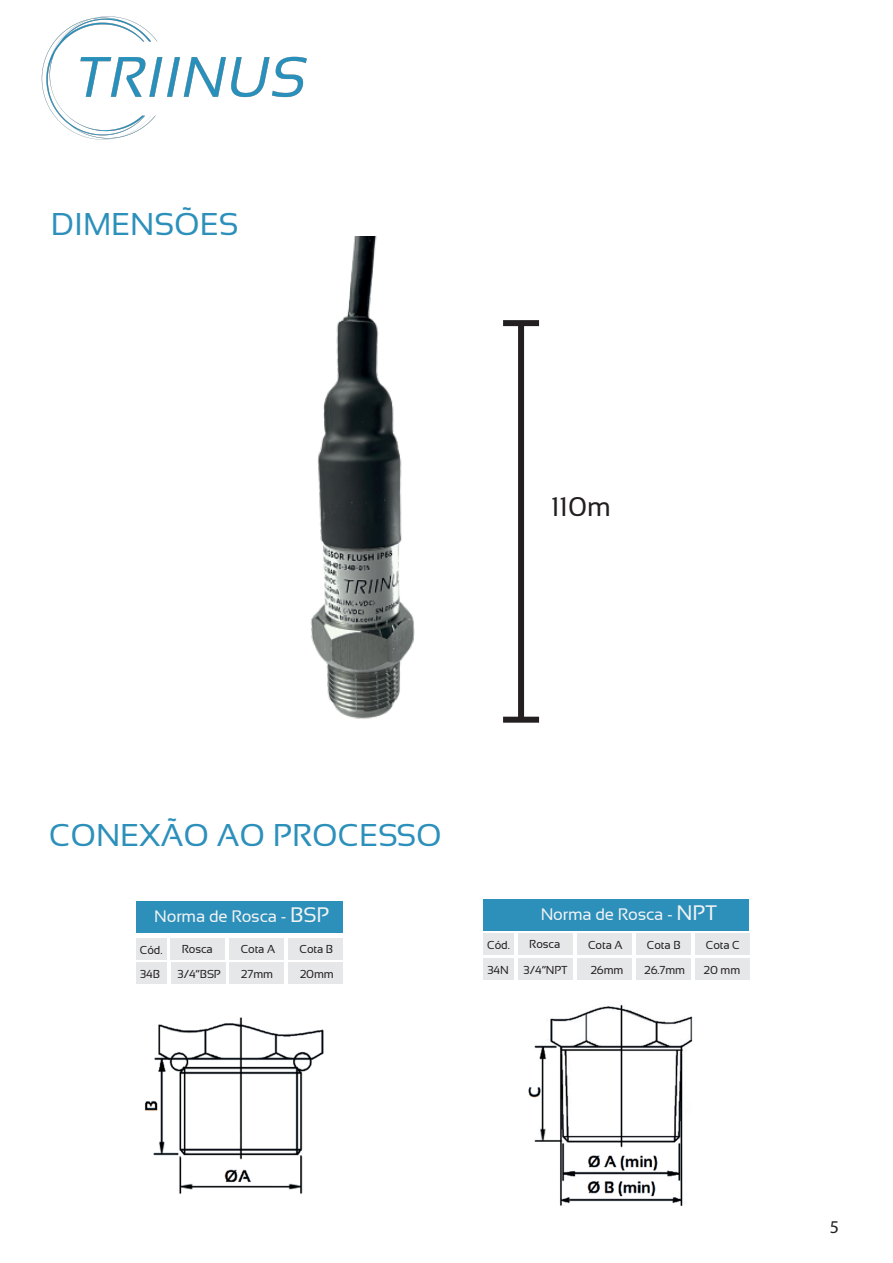
<style>
.page{position:relative;width:893px;height:1263px;background:#fff}
.page>*{position:absolute;margin:0;border:0;box-sizing:border-box;transform-origin:0 0}
.t1{font:31.5px "Sansation";color:#2c90bb}
.t2{font:27px "Sansation";color:#231f20}
.t3{font:18px "Myriad Pro";color:#231f20}
.t4{font:16.65px "Sansation";letter-spacing:-.01em;color:#f2f3f4}
.t5{font:11.55px "Sansation";letter-spacing:-.01em;color:#231f20}
.s1{font-size:21px}
</style>
<div class="page">
<img style="left:41px;top:16px;width:266px;height:124px">
<div style="left:136px;top:901px;width:207px;height:31px;background:#2c90bb"></div>
<div style="left:518px;top:933px;width:54px;height:21px;background:#e6e7e9"></div>
<div style="left:483px;top:933px;width:31px;height:21px;background:#e6e7e9"></div>
<div style="left:577px;top:933px;width:54px;height:22px;background:#e6e7e9"></div>
<div style="left:636px;top:933px;width:54px;height:22px;background:#e6e7e9"></div>
<div style="left:695px;top:933px;width:54px;height:22px;background:#e6e7e9"></div>
<div style="left:171px;top:938px;width:54px;height:21px;background:#e6e7e9"></div>
<div style="left:136px;top:938px;width:30px;height:21px;background:#e6e7e9"></div>
<div style="left:230px;top:938px;width:54px;height:21px;background:#e6e7e9"></div>
<div style="left:289px;top:938px;width:54px;height:21px;background:#e6e7e9"></div>
<div style="left:483px;top:899px;width:266px;height:31px;background:#2c90bb"></div>
<img style="left:528px;top:1004px;width:165px;height:202px">
<img style="left:144px;top:1017px;width:180px;height:177px">
<div style="left:518px;top:958px;width:54px;height:21px;background:#e6e7e9"></div>
<div style="left:483px;top:958px;width:31px;height:21px;background:#e6e7e9"></div>
<div style="left:577px;top:958px;width:54px;height:21px;background:#e6e7e9"></div>
<div style="left:636px;top:958px;width:54px;height:21px;background:#e6e7e9"></div>
<div style="left:695px;top:958px;width:54px;height:21px;background:#e6e7e9"></div>
<div style="left:171px;top:962px;width:54px;height:21px;background:#e6e7e9"></div>
<div style="left:136px;top:962px;width:30px;height:21px;background:#e6e7e9"></div>
<div style="left:230px;top:962px;width:54px;height:22px;background:#e6e7e9"></div>
<div style="left:289px;top:962px;width:54px;height:22px;background:#e6e7e9"></div>
<img style="left:311px;top:236px;width:229px;height:487px">
<h1 class="t1" style="left:51px;top:207px;width:189px">DIMENSÕES</h1>
<h2 class="t2" style="left:551px;top:491px;width:61px">110m</h2>
<h1 class="t1" style="left:49px;top:818px;width:394px">CONEXÃO AO PROCESSO</h1>
<h3 class="t4" style="left:154px;top:907px;width:177px">Norma de Rosca - <span class="s1">BSP</span></h3>
<h3 class="t4" style="left:541px;top:905px;width:178px">Norma de Rosca - <span class="s1">NPT</span></h3>
<p class="t5" style="left:140px;top:943px;width:24px">Cód.</p>
<p class="t5" style="left:182px;top:942px;width:32px">Rosca</p>
<p class="t5" style="left:241px;top:943px;width:36px">Cota A</p>
<p class="t5" style="left:300px;top:943px;width:35px">Cota B</p>
<p class="t5" style="left:487px;top:938px;width:24px">Cód.</p>
<p class="t5" style="left:529px;top:938px;width:32px">Rosca</p>
<p class="t5" style="left:588px;top:938px;width:36px">Cota A</p>
<p class="t5" style="left:647px;top:938px;width:35px">Cota B</p>
<p class="t5" style="left:706px;top:938px;width:35px">Cota C</p>
<p class="t5" style="left:140px;top:967px;width:22px">34B</p>
<p class="t5" style="left:178px;top:967px;width:45px">3/4”BSP</p>
<p class="t5" style="left:241px;top:968px;width:33px">27mm</p>
<p class="t5" style="left:300px;top:968px;width:35px">20mm</p>
<p class="t5" style="left:487px;top:963px;width:23px">34N</p>
<p class="t5" style="left:524px;top:963px;width:46px">3/4”NPT</p>
<p class="t5" style="left:591px;top:963px;width:34px">26mm</p>
<p class="t5" style="left:645px;top:963px;width:42px">26.7mm</p>
<p class="t5" style="left:704px;top:963px;width:38px">20 mm</p>
<h3 class="t3" style="left:830px;top:1215px;width:11px">5</h3>
</div>
